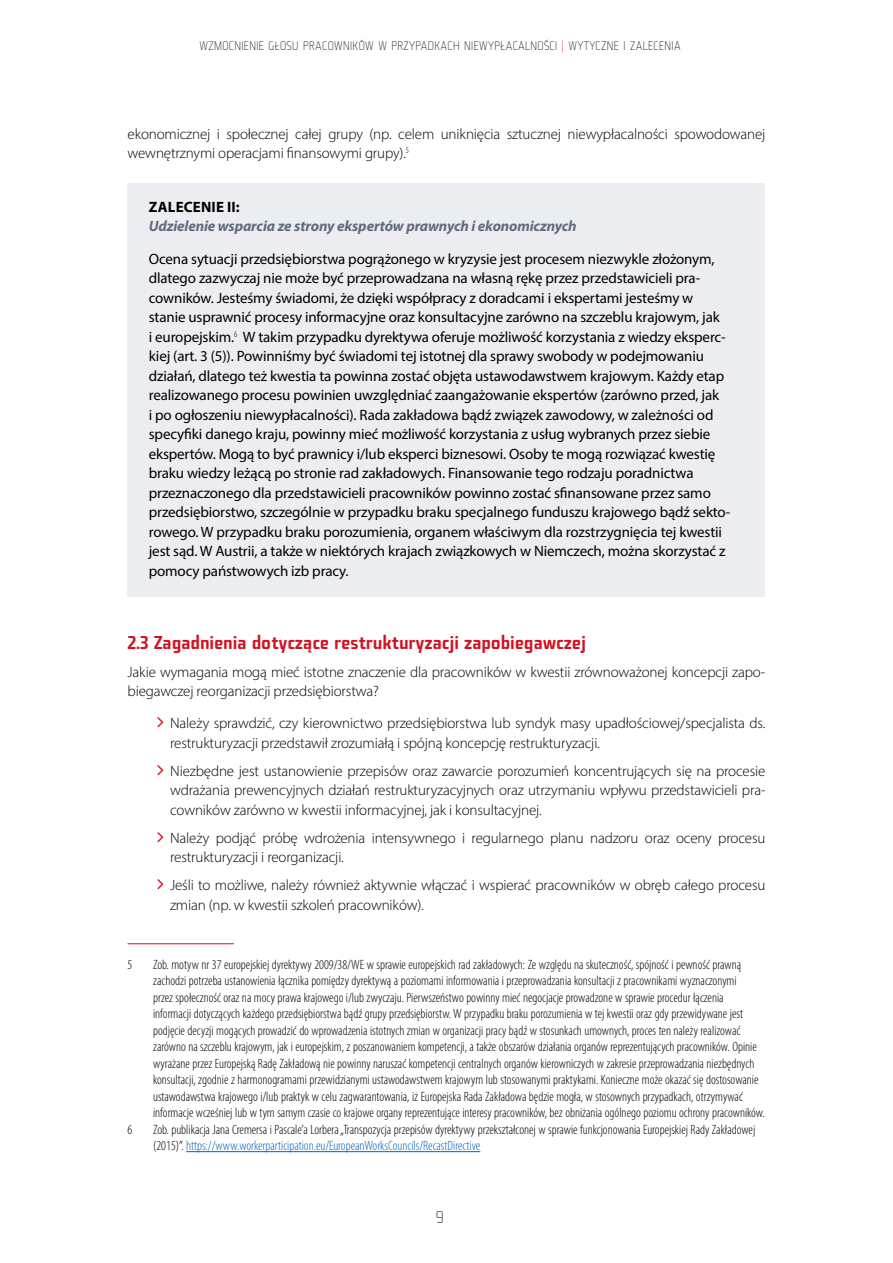
<style>
.page{position:relative;width:893px;height:1263px;background:#fff}
.page>*{position:absolute;margin:0;border:0;box-sizing:border-box;transform-origin:0 0}
.t1{font:18px "Fishmonger MS";letter-spacing:-.01em;color:#d51023}
.t2{font:16.5px "Fishmonger";color:#000}
.t3{font:15px/19.5px "Myriad Pro";letter-spacing:-.01em;color:#000}
.t4{font:300 15px/19.5px "Myriad Pro";letter-spacing:-.01em;color:#000}
.t5{font:italic 700 15px "Myriad Pro";letter-spacing:-.01em;color:#616a7f}
.t6{font:700 15px "Myriad Pro";letter-spacing:.01em;color:#000}
.t7{font:300 condensed 13.5px/16.5px "Myriad Pro";color:#000}
.t8{font:12px "Fishmonger";letter-spacing:.03em;color:#000}
.s1{color:#d51023}
.s2{color:#0063c5}
</style>
<div class="page">
<div style="left:128px;top:184px;width:637px;height:49px;background:#ecedf1"></div>
<div style="left:128px;top:203px;width:637px;height:49px;background:#ecedf1"></div>
<div style="left:128px;top:235px;width:637px;height:361px;background:#ecedf1"></div>
<hr style="left:128px;top:943px;width:106px;height:1px;background:#d51023">
<hr style="left:186px;top:1151px;width:294px;height:1px;background:#0063c5">
<p class="t8" style="left:200px;top:38px;width:483px">WZMOCNIENIE GŁOSU PRACOWNIKÓW W PRZYPADKACH NIEWYPŁACALNOŚCI <span class="s1">|</span> WYTYCZNE I ZALECENIA</p>
<p class="t4" style="left:128px;top:124px;width:639px">ekonomicznej i społecznej całej grupy (np. celem uniknięcia sztucznej niewypłacalności spowodowanej wewnętrznymi operacjami finansowymi grupy).<sup>5</sup></p>
<p class="t6" style="left:149px;top:197px;width:92px">ZALECENIE II:</p>
<p class="t5" style="left:149px;top:217px;width:429px">Udzielenie wsparcia ze strony ekspertów prawnych i ekonomicznych</p>
<p class="t3" style="left:149px;top:249px;width:583px">Ocena sytuacji przedsiębiorstwa pogrążonego w kryzysie jest procesem niezwykle złożonym, dlatego zazwyczaj nie może być przeprowadzana na własną rękę przez przedstawicieli pra&shy;cowników. Jesteśmy świadomi, że dzięki współpracy z doradcami i ekspertami jesteśmy w stanie usprawnić procesy informacyjne oraz konsultacyjne zarówno na szczeblu krajowym, jak<br>i europejskim.<sup>6</sup> W takim przypadku dyrektywa oferuje możliwość korzystania z wiedzy eksperc&shy;kiej (art. 3 (5)). Powinniśmy być świadomi tej istotnej dla sprawy swobody w podejmowaniu działań, dlatego też kwestia ta powinna zostać objęta ustawodawstwem krajowym. Każdy etap realizowanego procesu powinien uwzględniać zaangażowanie ekspertów (zarówno przed, jak<br>i po ogłoszeniu niewypłacalności). Rada zakładowa bądź związek zawodowy, w zależności od specyfiki danego kraju, powinny mieć możliwość korzystania z usług wybranych przez siebie ekspertów. Mogą to być prawnicy i/lub eksperci biznesowi. Osoby te mogą rozwiązać kwestię braku wiedzy leżącą po stronie rad zakładowych. Finansowanie tego rodzaju poradnictwa przeznaczonego dla przedstawicieli pracowników powinno zostać sfinansowane przez samo przedsiębiorstwo, szczególnie w przypadku braku specjalnego funduszu krajowego bądź sekto&shy;rowego. W przypadku braku porozumienia, organem właściwym dla rozstrzygnięcia tej kwestii jest sąd. W Austrii, a także w niektórych krajach związkowych w Niemczech, można skorzystać z pomocy państwowych izb pracy.</p>
<h1 class="t1" style="left:128px;top:630px;width:460px">2.3 Zagadnienia dotyczące restrukturyzacji zapobiegawczej</h1>
<p class="t4" style="left:128px;top:662px;width:639px">Jakie wymagania mogą mieć istotne znaczenie dla pracowników w kwestii zrównoważonej koncepcji zapo&shy;biegawczej reorganizacji przedsiębiorstwa?</p>
<p class="t4" style="left:170px;top:713px;width:597px">Należy sprawdzić, czy kierownictwo przedsiębiorstwa lub syndyk masy upadłościowej/specjalista ds. restrukturyzacji przedstawił zrozumiałą i spójną koncepcję restrukturyzacji.</p>
<p class="t4" style="left:170px;top:761px;width:597px;text-align:justify">Niezbędne jest ustanowienie przepisów oraz zawarcie porozumień koncentrujących się na procesie wdrażania prewencyjnych działań restrukturyzacyjnych oraz utrzymaniu wpływu przedstawicieli pra&shy;cowników zarówno w kwestii informacyjnej, jak i konsultacyjnej.</p>
<p class="t4" style="left:170px;top:828px;width:597px">Należy podjąć próbę wdrożenia intensywnego i regularnego planu nadzoru oraz oceny procesu restrukturyzacji i reorganizacji.</p>
<p class="t4" style="left:170px;top:875px;width:597px">Jeśli to możliwe, należy również aktywnie włączać i wspierać pracowników w obręb całego procesu zmian (np. w kwestii szkoleń pracowników).</p>
<p class="t7" style="left:128px;top:956px;width:6px">5</p>
<p class="t7" style="left:153px;top:956px;width:613px">Zob. motyw nr 37 europejskiej dyrektywy 2009/38/WE w sprawie europejskich rad zakładowych: Ze względu na skuteczność, spójność i pewność prawną zachodzi potrzeba ustanowienia łącznika pomiędzy dyrektywą a poziomami informowania i przeprowadzania konsultacji z pracownikami wyznaczonymi<br>przez społeczność oraz na mocy prawa krajowego i/lub zwyczaju. Pierwszeństwo powinny mieć negocjacje prowadzone w sprawie procedur łączenia informacji dotyczących każdego przedsiębiorstwa bądź grupy przedsiębiorstw. W przypadku braku porozumienia w tej kwestii oraz gdy przewidywane jest podjęcie decyzji mogących prowadzić do wprowadzenia istotnych zmian w organizacji pracy bądź w stosunkach umownych, proces ten należy realizować zarówno na szczeblu krajowym, jak i europejskim, z poszanowaniem kompetencji, a także obszarów działania organów reprezentujących pracowników. Opinie wyrażane przez Europejską Radę Zakładową nie powinny naruszać kompetencji centralnych organów kierowniczych w zakresie przeprowadzania niezbędnych konsultacji, zgodnie z harmonogramami przewidzianymi ustawodawstwem krajowym lub stosowanymi praktykami. Konieczne może okazać się dostosowanie ustawodawstwa krajowego i/lub praktyk w celu zagwarantowania, iż Europejska Rada Zakładowa będzie mogła, w stosownych przypadkach, otrzymywać informacje wcześniej lub w tym samym czasie co krajowe organy reprezentujące interesy pracowników, bez obniżania ogólnego poziomu ochrony pracowników.</p>
<p class="t7" style="left:128px;top:1121px;width:6px">6</p>
<p class="t7" style="left:153px;top:1121px;width:604px">Zob. publikacja Jana Cremersa i Pascale’a Lorbera „Transpozycja przepisów dyrektywy przekształconej w sprawie funkcjonowania Europejskiej Rady Zakładowej (2015)”. <span class="s2">https://www.workerparticipation.eu/EuropeanWorksCouncils/RecastDirective</span></p>
<p class="t2" style="left:436px;top:1206px;width:9px">9</p>
</div>
